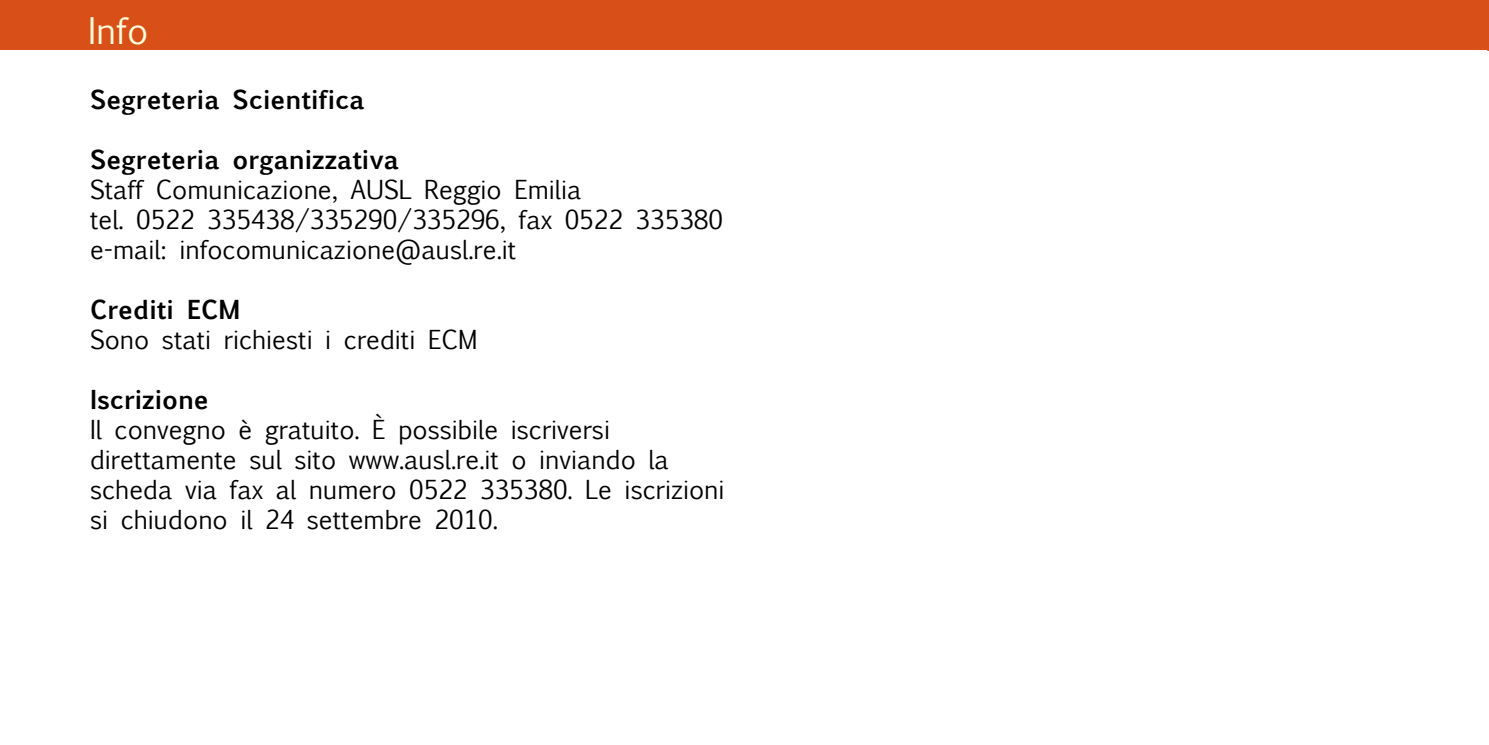
<style>
.page{position:relative;width:1489px;height:745px;background:#fff}
.page>*{position:absolute;margin:0;border:0;box-sizing:border-box;transform-origin:0 0}
.t1{font:35px "Euphemia UCAS";color:#fffbdb}
.t2{font:25px/30px "Euphemia UCAS";color:#000}
.t3{font:700 25px "Euphemia UCAS";color:#000}
</style>
<div class="page">
<div style="left:0;top:0;width:1487px;height:50px;background:#d85017"></div>
<hr style="left:1488px;top:0;width:1px;height:50px;background:#d85017">
<svg style="left:1487px;top:0;width:1px;height:51px"></svg>
<h1 class="t1" style="left:88px;top:6px;width:62px">Info</h1>
<p class="t3" style="left:90px;top:80px;width:276px">Segreteria Scientifica</p>
<p class="t3" style="left:90px;top:140px;width:310px">Segreteria organizzativa</p>
<p class="t2" style="left:90px;top:174px;width:634px">Staff Comunicazione, AUSL Reggio Emilia<br>tel. 0522 335438/335290/335296, fax 0522 335380 e-mail: infocomunicazione@ausl.re.it</p>
<p class="t3" style="left:90px;top:290px;width:152px">Crediti ECM</p>
<p class="t2" style="left:90px;top:324px;width:389px">Sono stati richiesti i crediti ECM</p>
<p class="t3" style="left:90px;top:380px;width:120px">Iscrizione</p>
<p class="t2" style="left:90px;top:414px;width:636px">Il convegno è gratuito. È possibile iscriversi direttamente sul sito www.ausl.re.it o inviando la scheda via fax al numero 0522 335380. Le iscrizioni si chiudono il 24 settembre 2010.</p>
</div>
